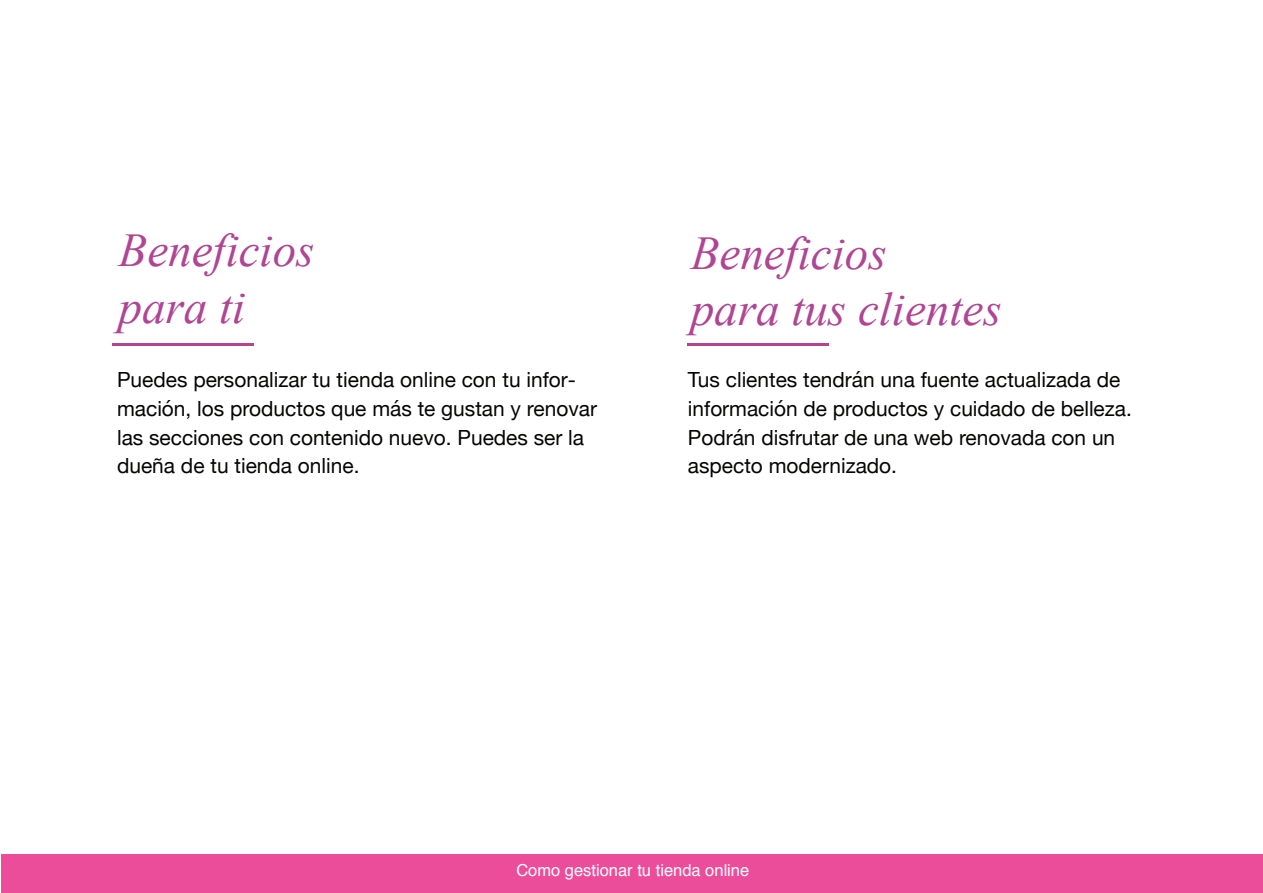
<style>
.page{position:relative;width:1263px;height:893px;background:#fff}
.page>*{position:absolute;margin:0;border:0;box-sizing:border-box;transform-origin:0 0}
.t1{font:italic 46.95px/56.4px "Times New Roman";color:#af4593}
.t2{font:20.85px/28.7px "Helvetica Neue";color:#050504}
.t3{font:16.5px "Helvetica";color:#fff}
</style>
<div class="page">
<div style="left:2px;top:854px;width:1261px;height:39px;background:#ec4d9b"></div>
<hr style="left:112px;top:344px;width:141px;height:2px;background:#af4593">
<hr style="left:687px;top:344px;width:141px;height:2px;background:#af4593">
<h1 class="t1" style="left:119px;top:221px;width:197px">Beneficios para ti</h1>
<h1 class="t1" style="left:691px;top:224px;width:312px">Beneficios<br>para tus clientes</h1>
<p class="t2" style="left:688px;top:367px;width:445px">Tus clientes tendrán una fuente actualizada de información de productos y cuidado de belleza.<br>Podrán disfrutar de una web renovada con un aspecto modernizado.</p>
<p class="t2" style="left:117px;top:367px;width:481px">Puedes personalizar tu tienda online con tu infor&shy;mación, los productos que más te gustan y renovar las secciones con contenido nuevo. Puedes ser la dueña de tu tienda online.</p>
<p class="t3" style="left:516px;top:857px;width:234px">Como gestionar tu tienda online</p>
</div>
